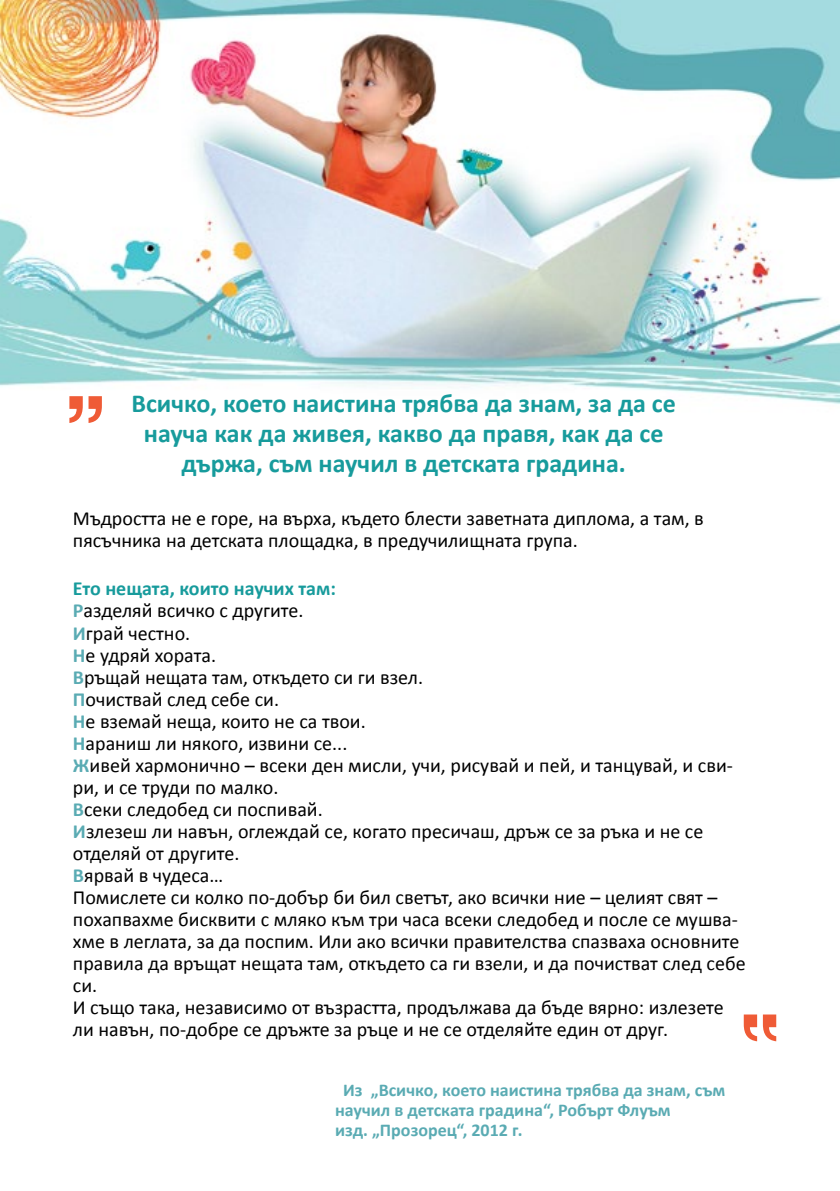
<style>
.page{position:relative;width:840px;height:1191px;background:#fff}
.page>*{position:absolute;margin:0;border:0;box-sizing:border-box;transform-origin:0 0}
.t1{font:700 96px "Helen";color:#ef5b36}
.t2{font:700 26px/30px "Calibri";color:#179b9c;text-align:center}
.t3{font:20px/22px "Calibri";color:#000}
.t4{font:700 18px/20px "Calibri";color:#5aabb3}
.s1{font-weight:700;color:#179b9c}
.s2{font-weight:700;color:#5aabb3}
</style>
<div class="page">
<img style="left:0;top:0;width:839px;height:404px">
<h1 class="t1" style="left:62px;top:321px;width:50px">„</h1>
<h2 class="t2" style="left:131px;top:388px;width:545px">Всичко, което наистина трябва да знам, за да се науча как да живея, какво да правя, как да се държа, съм научил в детската градина.</h2>
<p class="t3" style="left:73px;top:508px;width:632px">Мъдростта не е горе, на върха, където блести заветната диплома, а там, в пясъчника на детската площадка, в предучилищната група.</p>
<p class="t3" style="left:73px;top:578px;width:673px"><span class="s1">Ето нещата, които научих там:<br></span><span class="s2">Р</span>азделяй всичко с другите.<br><span class="s2">И</span>грай честно.<br><span class="s2">Н</span>е удряй хората.<br><span class="s2">В</span>ръщай нещата там, откъдето си ги взел.<br><span class="s2">П</span>очиствай след себе си.<br><span class="s2">Н</span>е вземай неща, които не са твои.<br><span class="s2">Н</span>араниш ли някого, извини се...<br><span class="s2">Ж</span>ивей хармонично – всеки ден мисли, учи, рисувай и пей, и танцувай, и сви&shy;ри, и се труди по малко.<br><span class="s2">В</span>секи следобед си поспивай.<br><span class="s2">И</span>злезеш ли навън, оглеждай се, когато пресичаш, дръж се за ръка и не се отделяй от другите.<br><span class="s2">В</span>ярвай в чудеса…<br>Помислете си колко по-добър би бил светът, ако всички ние – целият свят – похапвахме бисквити с мляко към три часа всеки следобед и после се мушва&shy;хме в леглата, за да поспим. Или ако всички правителства спазваха основните правила да връщат нещата там, откъдето са ги взели, и да почистват след себе си.<br>И също така, независимо от възрастта, продължава да бъде вярно: излезете ли навън, по-добре се дръжте за ръце и не се отделяйте един от друг.</p>
<p class="t4" style="left:335px;top:1080px;width:391px;text-indent:8px">Из „Всичко, което наистина трябва да знам, съм научил в детската градина“, Робърт Флуъм<br>изд. „Прозорец“, 2012 г.</p>
</div>
